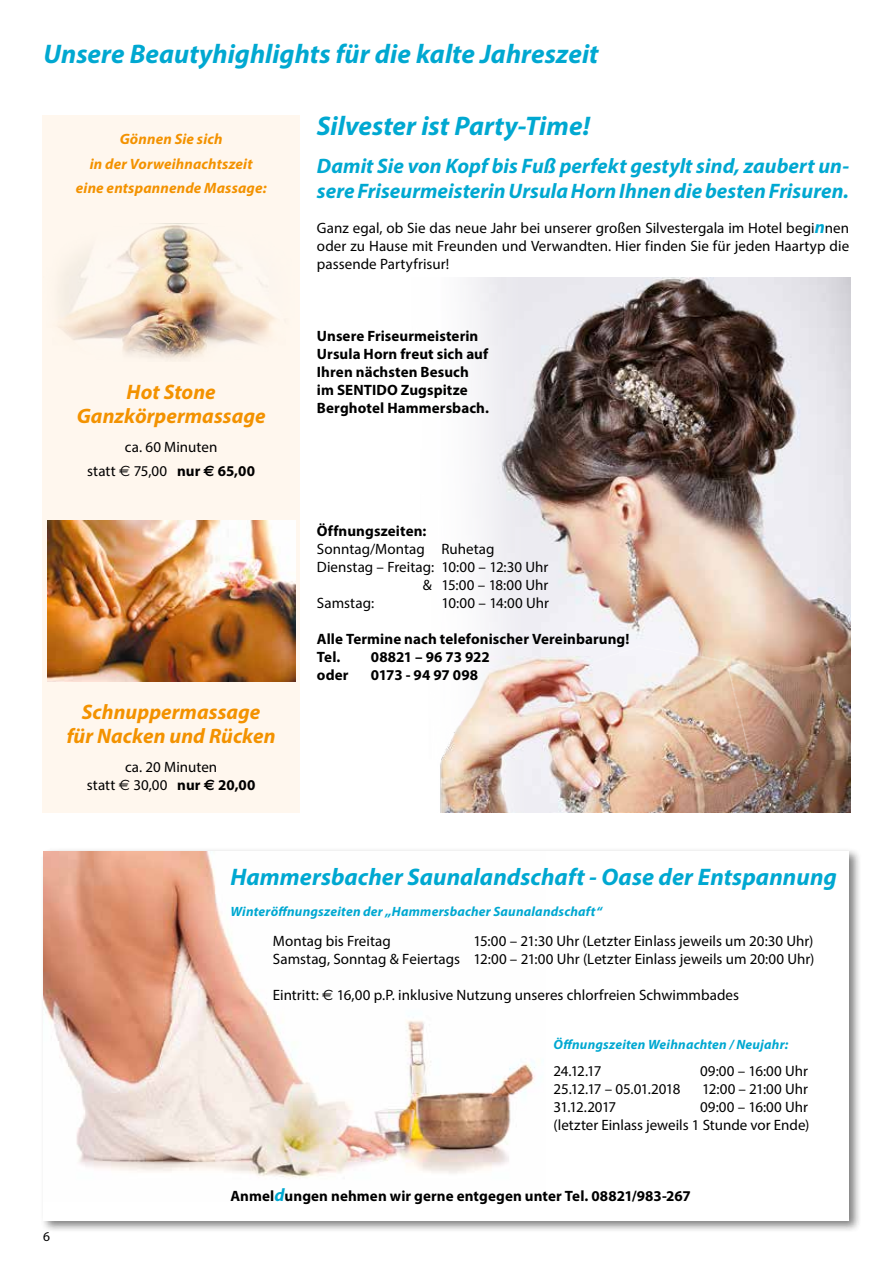
<style>
.page{position:relative;width:893px;height:1263px;background:#fff}
.page>*{position:absolute;margin:0;border:0;box-sizing:border-box;transform-origin:0 0}
.t1{font:italic 700 27px "Myriad Pro";color:#00a8d1}
.t2{font:italic 700 24px "Myriad Pro";letter-spacing:.005em;color:#00a8d1}
.t3{font:italic 700 21px/25.2px "Myriad Pro";letter-spacing:.005em;color:#00a8d1}
.t4{font:italic 700 21px/24px "Myriad Pro";letter-spacing:.005em;color:#f39200;text-align:center}
.t5{font:15px/18px "Myriad Pro";color:#000;text-align:right}
.t6{font:700 15px/18px "Myriad Pro";letter-spacing:.005em;color:#000}
.t7{font:italic 700 15px/24px "Myriad Pro";letter-spacing:.01em;color:#f39200;text-align:center}
.t8{font:15px "Myriad Pro";letter-spacing:-.045em;color:#000}
.t9{font:italic 700 13.5px "Myriad Pro";letter-spacing:.015em;color:#00a8d1}
.t10{font:13.5px "Myriad Pro";color:#000}
.s1{font-family:"Euro Sans"}
.s2{font-weight:700}
.s3{font-family:"Euro Sans";font-weight:700}
.s4{font-weight:700;font-style:italic;font-size:18px;color:#00a8d1}
.s5{font-style:italic;font-size:18px;color:#00a8d1}
</style>
<div class="page">
<div style="left:40px;top:847px;width:822px;height:386px;background:#000;opacity:.5"></div>
<div style="left:44px;top:851px;width:805px;height:369px;background:#fff"></div>
<img style="left:44px;top:851px;width:491px;height:327px">
<div style="left:43px;top:115px;width:257px;height:697px;background:#fff7ee"></div>
<img style="left:440px;top:278px;width:410px;height:534px">
<img style="left:58px;top:225px;width:217px;height:134px">
<img style="left:47px;top:521px;width:248px;height:160px">
<h1 class="t1" style="left:43px;top:36px;width:557px">Unsere Beautyhighlights für die kalte Jahreszeit</h1>
<p class="t7" style="left:76px;top:127px;width:192px">Gönnen Sie sich<br>in der Vorweihnachtszeit eine entspannende Massage:</p>
<h3 class="t4" style="left:77px;top:379px;width:190px">Hot Stone<br>Ganzkörpermassage</h3>
<p class="t5" style="left:87px;top:435px;width:169px;line-height:24px;text-align:center">ca. 60 Minuten<br>statt <span class="s1">€</span> 75,00 <span class="s2">nur</span> <span class="s3">€</span> <span class="s2">65,00</span></p>
<h3 class="t4" style="left:67px;top:699px;width:210px">Schnuppermassage für Nacken und Rücken</h3>
<p class="t5" style="left:87px;top:758px;width:170px;text-align:center">ca. 20 Minuten<br>statt <span class="s1">€</span> 30,00 <span class="s2">nur</span> <span class="s3">€</span> <span class="s2">20,00</span></p>
<h1 class="t1" style="left:317px;top:108px;width:275px">Silvester ist Party-Time!</h1>
<h3 class="t3" style="left:317px;top:153px;width:534px">Damit Sie von Kopf bis Fuß perfekt gestylt sind, zaubert un&shy;sere Friseurmeisterin Ursula Horn Ihnen die besten Frisuren.</h3>
<p class="t5" style="left:317px;top:218px;width:534px;text-align:justify">Ganz egal, ob Sie das neue Jahr bei unserer großen Silvestergala im Hotel begi<span class="s4">n</span>nen oder zu Hause mit Freunden und Verwandten. Hier finden Sie für jeden Haartyp die passende Partyfrisur!</p>
<p class="t6" style="left:317px;top:326px;width:174px">Unsere Friseurmeisterin<br>Ursula Horn freut sich auf<br>Ihren nächsten Besuch im SENTIDO Zugspitze<br>Berghotel Hammersbach.</p>
<p class="t6" style="left:317px;top:521px;width:111px">Öffnungszeiten:</p>
<p class="t5" style="left:317px;top:539px;width:179px">Sonntag/Montag Ruhetag</p>
<p class="t5" style="left:317px;top:557px;width:233px">Dienstag – Freitag: 10:00 – 12:30 Uhr</p>
<p class="t5" style="left:423px;top:575px;width:127px">&amp; 15:00 – 18:00 Uhr</p>
<p class="t5" style="left:317px;top:593px;width:59px">Samstag:</p>
<p class="t5" style="left:441px;top:593px;width:109px">10:00 – 14:00 Uhr</p>
<p class="t6" style="left:317px;top:629px;width:314px">Alle Termine nach telefonischer Vereinbarung!<br>Tel.</p>
<p class="t6" style="left:371px;top:647px;width:120px">08821 – 96 73 922</p>
<p class="t6" style="left:317px;top:665px;width:33px">oder</p>
<p class="t6" style="left:371px;top:665px;width:109px">0173 - 94 97 098</p>
<h2 class="t2" style="left:230px;top:861px;width:608px">Hammersbacher Saunalandschaft - Oase der Entspannung</h2>
<p class="t9" style="left:230px;top:902px;width:373px">Winteröffnungszeiten der „Hammersbacher Saunalandschaft“</p>
<p class="t5" style="left:273px;top:932px;width:119px">Montag bis Freitag</p>
<p class="t5" style="left:273px;top:932px;width:543px">15:00 – 21:30 Uhr (Letzter Einlass jeweils um 20:30 Uhr)<br>Samstag, Sonntag &amp; Feiertags 12:00 – 21:00 Uhr (Letzter Einlass jeweils um 20:00 Uhr)</p>
<p class="t5" style="left:273px;top:986px;width:468px">Eintritt: <span class="s1">€</span> 16,00 p.P. inklusive Nutzung unseres chlorfreien Schwimmbades</p>
<p class="t9" style="left:554px;top:1036px;width:236px">Öffnungszeiten Weihnachten / Neujahr:</p>
<p class="t5" style="left:554px;top:1061px;width:49px">24.12.17</p>
<p class="t5" style="left:700px;top:1061px;width:109px">09:00 – 16:00 Uhr</p>
<p class="t8" style="left:554px;top:1079px;width:128px">25.12.17 – 05.01.2018</p>
<p class="t5" style="left:702px;top:1079px;width:107px">12:00 – 21:00 Uhr</p>
<p class="t5" style="left:554px;top:1097px;width:64px">31.12.2017</p>
<p class="t5" style="left:554px;top:1097px;width:257px">09:00 – 16:00 Uhr<br>(letzter Einlass jeweils 1 Stunde vor Ende)</p>
<p class="t10" style="left:43px;top:1228px;width:8px">6</p>
<p class="t6" style="left:230px;top:1186px;width:462px">Anmel<span class="s5">d</span>ungen nehmen wir gerne entgegen unter Tel. 08821/983-267</p>
</div>
